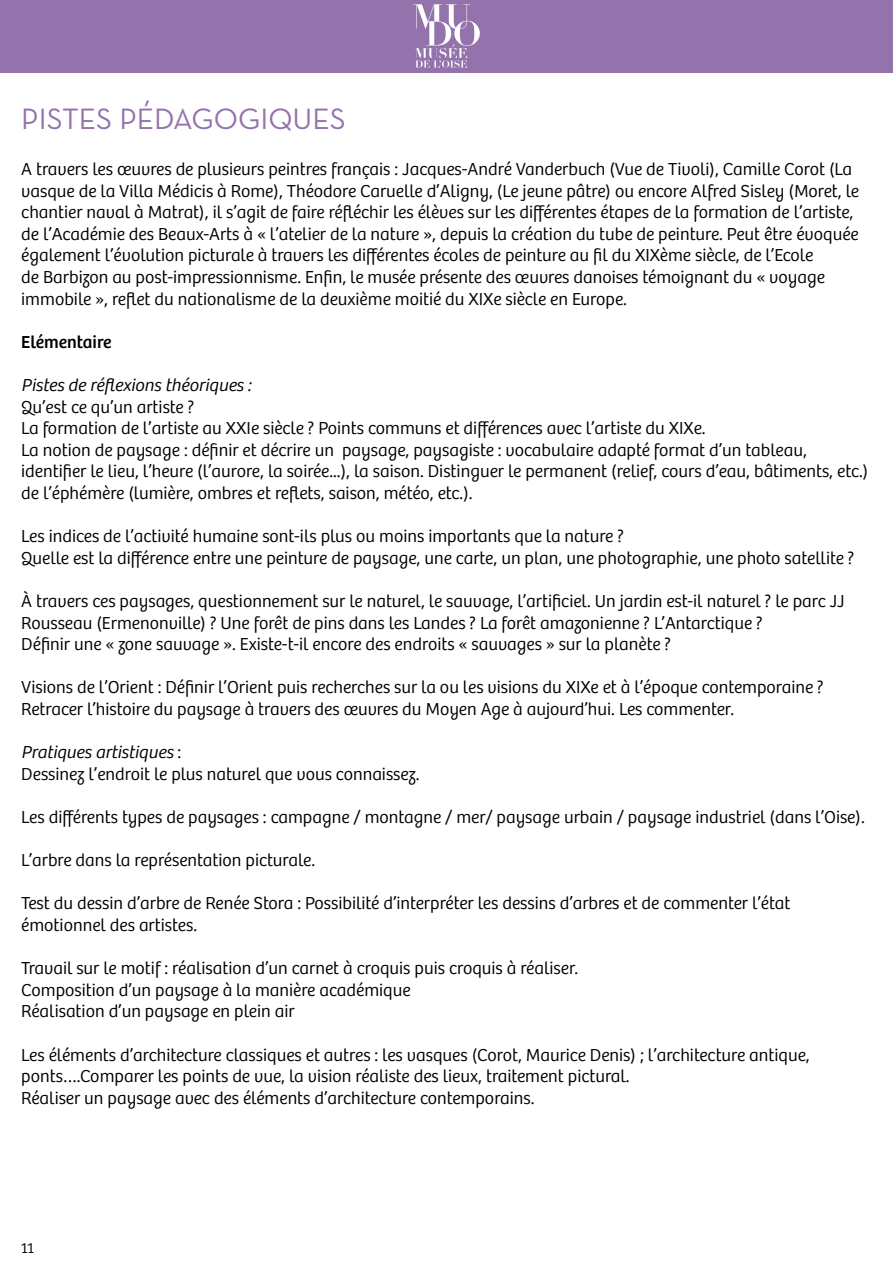
<style>
.page{position:relative;width:893px;height:1263px;background:#fff}
.page>*{position:absolute;margin:0;border:0;box-sizing:border-box;transform-origin:0 0}
.t1{font:30px "Neutra Text";color:#9472ac}
.t2{font:300 18px/21.6px "Bree";color:#000}
.t3{font:italic 300 18px "Bree";color:#000}
.t4{font:18px "Bree";color:#000}
.t5{font:300 15px "Bree";color:#000}
.s1{font-style:italic}
</style>
<div class="page">
<div style="left:0;top:0;width:893px;height:72px;background:#9472ac"></div>
<svg style="left:413px;top:4px;width:67px;height:64px"></svg>
<h1 class="t1" style="left:21px;top:101px;width:326px">PISTES PÉDAGOGIQUES</h1>
<p class="t2" style="left:21px;top:159px;width:839px">A travers les œuvres de plusieurs peintres français : Jacques-André Vanderbuch (Vue de Tivoli), Camille Corot (La vasque de la Villa Médicis à Rome), Théodore Caruelle d’Aligny, (Le jeune pâtre) ou encore Alfred Sisley (Moret, le chantier naval à Matrat), il s’agit de faire réfléchir les élèves sur les différentes étapes de la formation de l’artiste, de l’Académie des Beaux-Arts à « l’atelier de la nature », depuis la création du tube de peinture. Peut être évoquée également l’évolution picturale à travers les différentes écoles de peinture au fil du XIXème siècle, de l’Ecole<br>de Barbizon au post-impressionnisme. Enfin, le musée présente des œuvres danoises témoignant du « voyage immobile », reflet du nationalisme de la deuxième moitié du XIXe siècle en Europe.</p>
<p class="t4" style="left:21px;top:331px;width:92px">Elémentaire</p>
<p class="t3" style="left:21px;top:375px;width:231px">Pistes de réflexions théoriques :</p>
<p class="t2" style="left:21px;top:396px;width:849px">Qu’est ce qu’un artiste ?<br>La formation de l’artiste au XXIe siècle ? Points communs et différences avec l’artiste du XIXe.<br>La notion de paysage : définir et décrire un paysage, paysagiste : vocabulaire adapté format d’un tableau, identifier le lieu, l’heure (l’aurore, la soirée...), la saison. Distinguer le permanent (relief, cours d’eau, bâtiments, etc.) de l’éphémère (lumière, ombres et reflets, saison, météo, etc.).</p>
<p class="t2" style="left:21px;top:526px;width:835px">Les indices de l’activité humaine sont-ils plus ou moins importants que la nature ?<br>Quelle est la différence entre une peinture de paysage, une carte, un plan, une photographie, une photo satellite ?</p>
<p class="t2" style="left:21px;top:591px;width:825px">À travers ces paysages, questionnement sur le naturel, le sauvage, l’artificiel. Un jardin est-il naturel ? le parc JJ<br>Rousseau (Ermenonville) ? Une forêt de pins dans les Landes ? La forêt amazonienne ? L’Antarctique ?<br>Définir une « zone sauvage ». Existe-t-il encore des endroits « sauvages » sur la planète ?</p>
<p class="t2" style="left:21px;top:677px;width:804px">Visions de l’Orient : Définir l’Orient puis recherches sur la ou les visions du XIXe et à l’époque contemporaine ?<br>Retracer l’histoire du paysage à travers des œuvres du Moyen Age à aujourd’hui. Les commenter.</p>
<p class="t2" style="left:21px;top:742px;width:400px"><span class="s1">Pratiques artistiques</span> :<br>Dessinez l’endroit le plus naturel que vous connaissez.</p>
<p class="t2" style="left:21px;top:807px;width:845px">Les différents types de paysages : campagne / montagne / mer/ paysage urbain / paysage industriel (dans l’Oise).</p>
<p class="t2" style="left:21px;top:850px;width:295px">L’arbre dans la représentation picturale.</p>
<p class="t2" style="left:21px;top:893px;width:771px">Test du dessin d’arbre de Renée Stora : Possibilité d’interpréter les dessins d’arbres et de commenter l’état émotionnel des artistes.</p>
<p class="t2" style="left:21px;top:958px;width:558px">Travail sur le motif : réalisation d’un carnet à croquis puis croquis à réaliser.<br>Composition d’un paysage à la manière académique<br>Réalisation d’un paysage en plein air</p>
<p class="t2" style="left:21px;top:1044px;width:790px">Les éléments d’architecture classiques et autres : les vasques (Corot, Maurice Denis) ; l’architecture antique, ponts….Comparer les points de vue, la vision réaliste des lieux, traitement pictural.<br>Réaliser un paysage avec des éléments d’architecture contemporains.</p>
<p class="t5" style="left:21px;top:1239px;width:14px">11</p>
</div>
